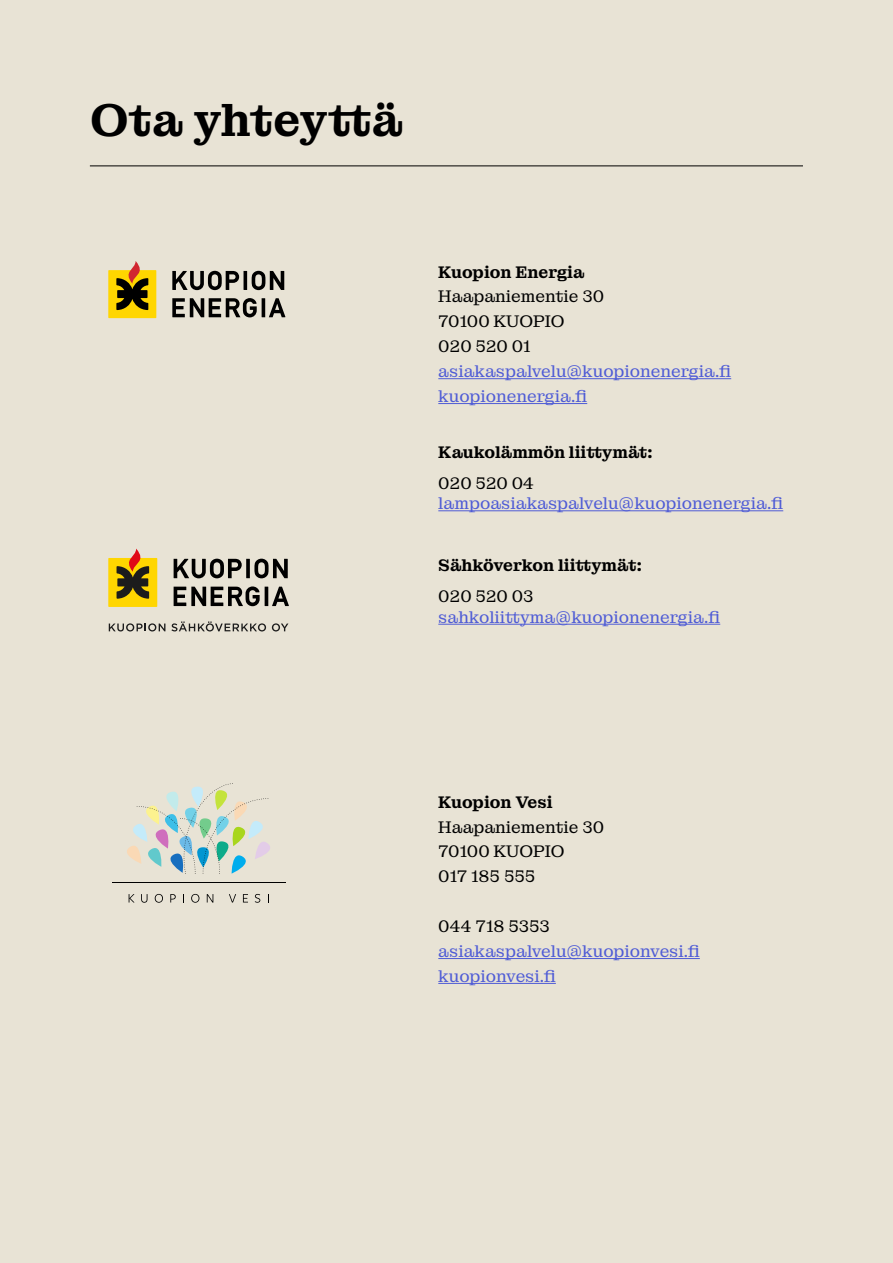
<style>
.page{position:relative;width:893px;height:1263px;background:#e8e3d5}
.page>*{position:absolute;margin:0;border:0;box-sizing:border-box;transform-origin:0 0}
.t1{font:600 46.5px "Montagu Slab 120 pt";letter-spacing:-.005em;color:#000}
.t2{font:16.95px/24.9px "Montagu Slab 120 pt";color:#4f5cd6}
.t3{font:16.95px/24.9px "Montagu Slab 120 pt";letter-spacing:-.005em;color:#000}
.t4{font:600 16.95px "Montagu Slab 120 pt";color:#000}
</style>
<div class="page">
<hr style="left:438px;top:378px;width:293px;height:1px;background:#4f5cd6">
<hr style="left:438px;top:403px;width:149px;height:1px;background:#4f5cd6">
<hr style="left:438px;top:510px;width:345px;height:1px;background:#4f5cd6">
<hr style="left:438px;top:624px;width:282px;height:1px;background:#4f5cd6">
<div style="left:108px;top:270px;width:48px;height:48px;background:#ffd600"></div>
<svg style="left:172px;top:298px;width:113px;height:19px"></svg>
<svg style="left:172px;top:271px;width:112px;height:19px"></svg>
<svg style="left:116px;top:261px;width:32px;height:49px"></svg>
<svg style="left:129px;top:894px;width:6px;height:8px"></svg>
<svg style="left:141px;top:894px;width:6px;height:9px"></svg>
<svg style="left:155px;top:894px;width:8px;height:9px"></svg>
<svg style="left:170px;top:894px;width:6px;height:8px"></svg>
<svg style="left:191px;top:894px;width:8px;height:9px"></svg>
<svg style="left:207px;top:894px;width:6px;height:8px"></svg>
<svg style="left:229px;top:894px;width:7px;height:8px"></svg>
<svg style="left:243px;top:894px;width:5px;height:8px"></svg>
<svg style="left:255px;top:894px;width:5px;height:9px"></svg>
<hr style="left:112px;top:882px;width:173px;height:1px;background:#000">
<svg style="left:127px;top:783px;width:143px;height:91px"></svg>
<hr style="left:438px;top:958px;width:262px;height:1px;background:#4f5cd6">
<hr style="left:438px;top:983px;width:118px;height:1px;background:#4f5cd6">
<hr style="left:90px;top:165px;width:713px;height:1px;background:#000">
<div style="left:108px;top:558px;width:49px;height:49px;background:#ffd600"></div>
<svg style="left:174px;top:586px;width:115px;height:20px"></svg>
<svg style="left:174px;top:559px;width:114px;height:19px"></svg>
<svg style="left:117px;top:549px;width:32px;height:50px"></svg>
<svg style="left:109px;top:623px;width:56px;height:8px"></svg>
<svg style="left:171px;top:621px;width:95px;height:10px"></svg>
<svg style="left:272px;top:623px;width:16px;height:8px"></svg>
<h1 class="t1" style="left:90px;top:84px;width:315px">Ota yhteyttä</h1>
<p class="t4" style="left:438px;top:259px;width:148px">Kuopion Energia</p>
<p class="t3" style="left:438px;top:283px;width:167px">Haapaniementie 30<br>70100 KUOPIO<br>020 520 01</p>
<p class="t2" style="left:438px;top:357px;width:294px">asiakaspalvelu@kuopionenergia.fi kuopionenergia.fi</p>
<p class="t4" style="left:438px;top:439px;width:216px">Kaukolämmön liittymät:</p>
<p class="t3" style="left:438px;top:469px;width:97px">020 520 04</p>
<p class="t2" style="left:438px;top:489px;width:346px">lampoasiakaspalvelu@kuopionenergia.fi</p>
<p class="t4" style="left:438px;top:552px;width:205px">Sähköverkon liittymät:</p>
<p class="t3" style="left:438px;top:582px;width:97px">020 520 03</p>
<p class="t2" style="left:438px;top:603px;width:283px">sahkoliittyma@kuopionenergia.fi</p>
<p class="t4" style="left:438px;top:789px;width:116px">Kuopion Vesi</p>
<p class="t3" style="left:438px;top:813px;width:167px">Haapaniementie 30<br>70100 KUOPIO<br>017 185 555</p>
<p class="t3" style="left:438px;top:912px;width:113px">044 718 5353</p>
<p class="t2" style="left:438px;top:937px;width:263px">asiakaspalvelu@kuopionvesi.fi kuopionvesi.fi</p>
</div>
